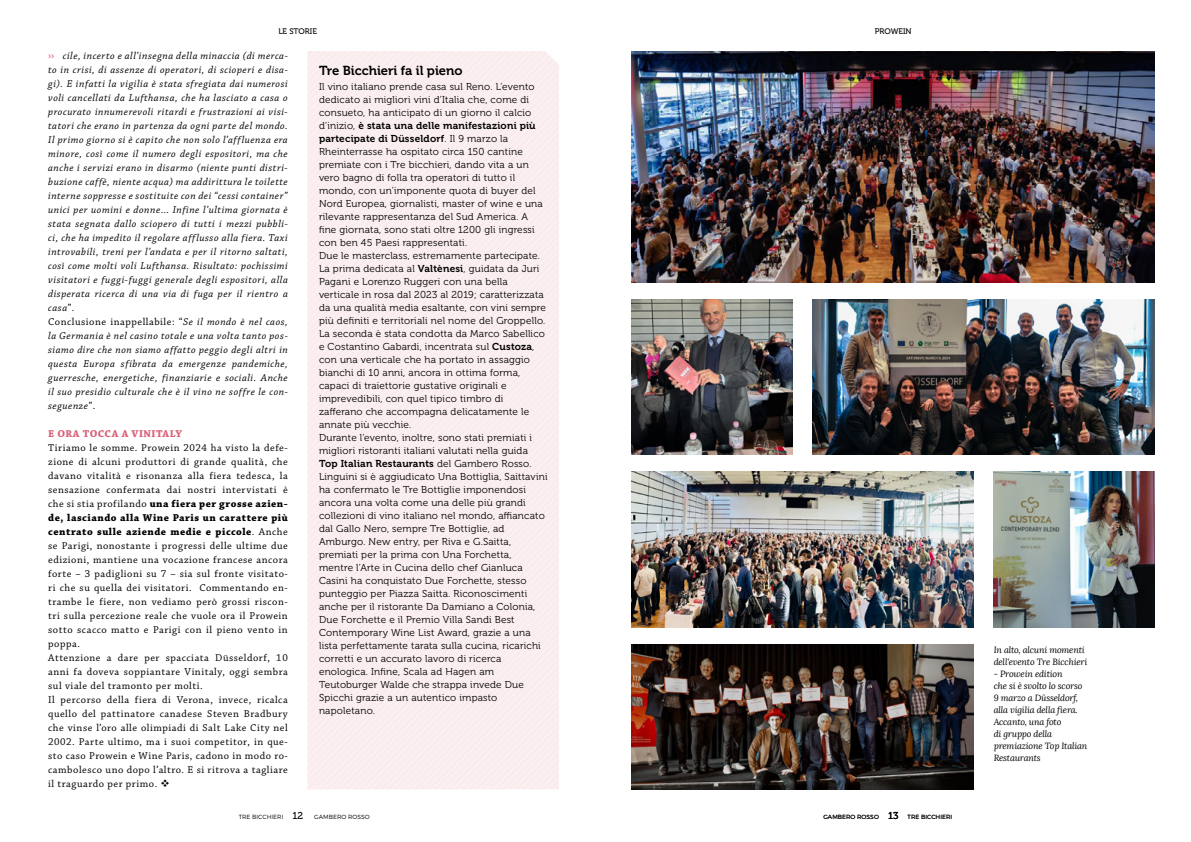
<style>
.page{position:relative;width:1191px;height:842px;background:#fff}
.page>*{position:absolute;margin:0;border:0;box-sizing:border-box;transform-origin:0 0}
.t1{font:13px "Museo 700";color:#000}
.t2{font:12.5px "Chaparral Pro";color:#d86278}
.t3{font:italic 10.5px/14px "Chaparral Pro";letter-spacing:.05em;color:#000}
.t4{font:10.5px/14px "Chaparral Pro";letter-spacing:.05em;color:#000}
.t5{font:700 10.5px "Chaparral Pro";letter-spacing:.04em;color:#d86278}
.t6{font:10px/13px "Museo 300";letter-spacing:.02em;color:#000}
.t7{font:10px/13px "Museo 700";letter-spacing:.02em;color:#000}
.t8{font:italic 9px/12px "Lora";letter-spacing:-.02em;color:#000}
.t9{font:8px "Museo 500";color:#000}
.t10{font:300 6px "Montserrat";letter-spacing:.01em;color:#000}
.s1{font-style:normal}
.s2{font-weight:700}
.s3{font-family:"Museo 300"}
.s4{font-family:"Museo 700"}
.s5{font-family:"Museo 500";font-weight:400;font-size:10px}
</style>
<div class="page">
<img style="left:631px;top:51px;width:524px;height:231px">
<img style="left:631px;top:644px;width:343px;height:145px">
<img style="left:993px;top:471px;width:162px;height:156px">
<img style="left:812px;top:299px;width:343px;height:155px">
<img style="left:631px;top:299px;width:161px;height:155px">
<img style="left:631px;top:471px;width:343px;height:156px">
<p class="t9" style="left:278px;top:27px;width:40px">LE STORIE</p>
<p class="t3" style="left:48px;top:49px;width:241px;text-indent:15px">cile, incerto e all’insegna della minaccia (di merca&shy;to in crisi, di assenze di operatori, di scioperi e disa&shy;gi). E infatti la vigilia è stata sfregiata dai numerosi voli cancellati da Lufthansa, che ha lasciato a casa o procurato innumerevoli ritardi e frustrazioni ai visi&shy;tatori che erano in partenza da ogni parte del mondo.<br>Il primo giorno si è capito che non solo l’affluenza era minore, così come il numero degli espositori, ma che anche i servizi erano in disarmo (niente punti distri&shy;buzione caffè, niente acqua) ma addirittura le toilette interne soppresse e sostituite con dei “cessi container” unici per uomini e donne… Infine l’ultima giornata è stata segnata dallo sciopero di tutti i mezzi pubbli&shy;ci, che ha impedito il regolare afflusso alla fiera. Taxi introvabili, treni per l’andata e per il ritorno saltati, così come molti voli Lufthansa. Risultato: pochissimi visitatori e fuggi-fuggi generale degli espositori, alla disperata ricerca di una via di fuga per il rientro a casa<span class="s1">”.<br>Conclusione inappellabile: “</span>Se il mondo è nel caos, la Germania è nel casino totale e una volta tanto pos&shy;siamo dire che non siamo affatto peggio degli altri in questa Europa sfibrata da emergenze pandemiche, guerresche, energetiche, finanziarie e sociali. Anche il suo presidio culturale che è il vino ne soffre le con&shy;seguenze<span class="s1">”.</span></p>
<p class="t5" style="left:48px;top:427px;width:135px">E ORA TOCCA A VINITALY</p>
<p class="t4" style="left:48px;top:441px;width:241px">Tiriamo le somme. Prowein 2024 ha visto la defe&shy;zione di alcuni produttori di grande qualità, che davano vitalità e risonanza alla fiera tedesca, la sensazione confermata dai nostri intervistati è che si stia profilando <span class="s2">una fiera per grosse azien&shy;de, lasciando alla Wine Paris un carattere più centrato sulle aziende medie e piccole</span>. Anche se Parigi, nonostante i progressi delle ultime due edizioni, mantiene una vocazione francese ancora forte – 3 padiglioni su 7 – sia sul fronte visitato&shy;ri che su quella dei visitatori. Commentando en&shy;trambe le fiere, non vediamo però grossi riscon&shy;tri sulla percezione reale che vuole ora il Prowein sotto scacco matto e Parigi con il pieno vento in poppa.<br>Attenzione a dare per spacciata Düsseldorf, 10 anni fa doveva soppiantare Vinitaly, oggi sembra sul viale del tramonto per molti.<br>Il percorso della fiera di Verona, invece, ricalca quello del pattinatore canadese Steven Bradbury che vinse l’oro alle olimpiadi di Salt Lake City nel 2002. Parte ultimo, ma i suoi competitor, in que&shy;sto caso Prowein e Wine Paris, cadono in modo ro&shy;cambolesco uno dopo l’altro. E si ritrova a tagliare il traguardo per primo. ❖</p>
<p class="t2" style="left:48px;top:48px;width:8px">››</p>
<h1 class="t1" style="left:319px;top:63px;width:145px">Tre Bicchieri fa il pieno</h1>
<p class="t6" style="left:319px;top:80px;width:217px">Il vino italiano prende casa sul Reno. L’evento dedicato ai migliori vini d’Italia che, come di consueto, ha anticipato di un giorno il calcio</p>
<p class="t7" style="left:319px;top:119px;width:218px"><span class="s3">d’inizio,</span> è stata una delle manifestazioni più partecipate di Düsseldorf<span class="s3">. Il 9 marzo la</span></p>
<p class="t6" style="left:319px;top:145px;width:228px">Rheinterrasse ha ospitato circa 150 cantine premiate con i Tre bicchieri, dando vita a un vero bagno di folla tra operatori di tutto il mondo, con un’imponente quota di buyer del Nord Europea, giornalisti, master of wine e una rilevante rappresentanza del Sud America. A fine giornata, sono stati oltre 1200 gli ingressi con ben 45 Paesi rappresentati.<br>Due le masterclass, estremamente partecipate.<br>La prima dedicata al <span class="s4">Valtènesi</span>, guidata da Juri Pagani e Lorenzo Ruggeri con una bella verticale in rosa dal 2023 al 2019; caratterizzata da una qualità media esaltante, con vini sempre più definiti e territoriali nel nome del Groppello.<br>La seconda è stata condotta da Marco Sabellico e Costantino Gabardi, incentrata sul <span class="s4">Custoza</span>, con una verticale che ha portato in assaggio bianchi di 10 anni, ancora in ottima forma, capaci di traiettorie gustative originali e imprevedibili, con quel tipico timbro di zafferano che accompagna delicatamente le annate più vecchie.<br>Durante l’evento, inoltre, sono stati premiati i migliori ristoranti italiani valutati nella guida</p>
<p class="t7" style="left:319px;top:457px;width:214px">Top Italian Restaurants <span class="s3">del Gambero Rosso.</span></p>
<p class="t6" style="left:319px;top:470px;width:230px">Linguini si è aggiudicato Una Bottiglia, Saittavini ha confermato le Tre Bottiglie imponendosi ancora una volta come una delle più grandi collezioni di vino italiano nel mondo, affiancato dal Gallo Nero, sempre Tre Bottiglie, ad Amburgo. New entry, per Riva e G.Saitta, premiati per la prima con Una Forchetta, mentre l’Arte in Cucina dello chef Gianluca Casini ha conquistato Due Forchette, stesso punteggio per Piazza Saitta. Riconoscimenti anche per il ristorante Da Damiano a Colonia, Due Forchette e il Premio Villa Sandi Best Contemporary Wine List Award, grazie a una lista perfettamente tarata sulla cucina, ricarichi corretti e un accurato lavoro di ricerca enologica. Infine, Scala ad Hagen am Teutoburger Walde che strappa invede Due Spicchi grazie a un autentico impasto napoletano.</p>
<p class="t10" style="left:239px;top:813px;width:133px">TRE BICCHIERI <span class="s5">12</span> GAMBERO ROSSO</p>
<p class="t9" style="left:874px;top:27px;width:38px">PROWEIN</p>
<p class="t10" style="left:823px;top:813px;width:130px">GAMBERO ROSSO <span class="s5">13</span> TRE BICCHIERI</p>
<p class="t8" style="left:993px;top:644px;width:95px">In alto, alcuni momenti dell'evento Tre Bicchieri</p>
<p class="t8" style="left:993px;top:668px;width:95px">- Prowein edition<br>che si è svolto lo scorso<br>9 marzo a Düsseldorf, alla vigilia della fiera.<br>Accanto, una foto<br>di gruppo della premiazione Top Italian<br>Restaurants</p>
</div>
